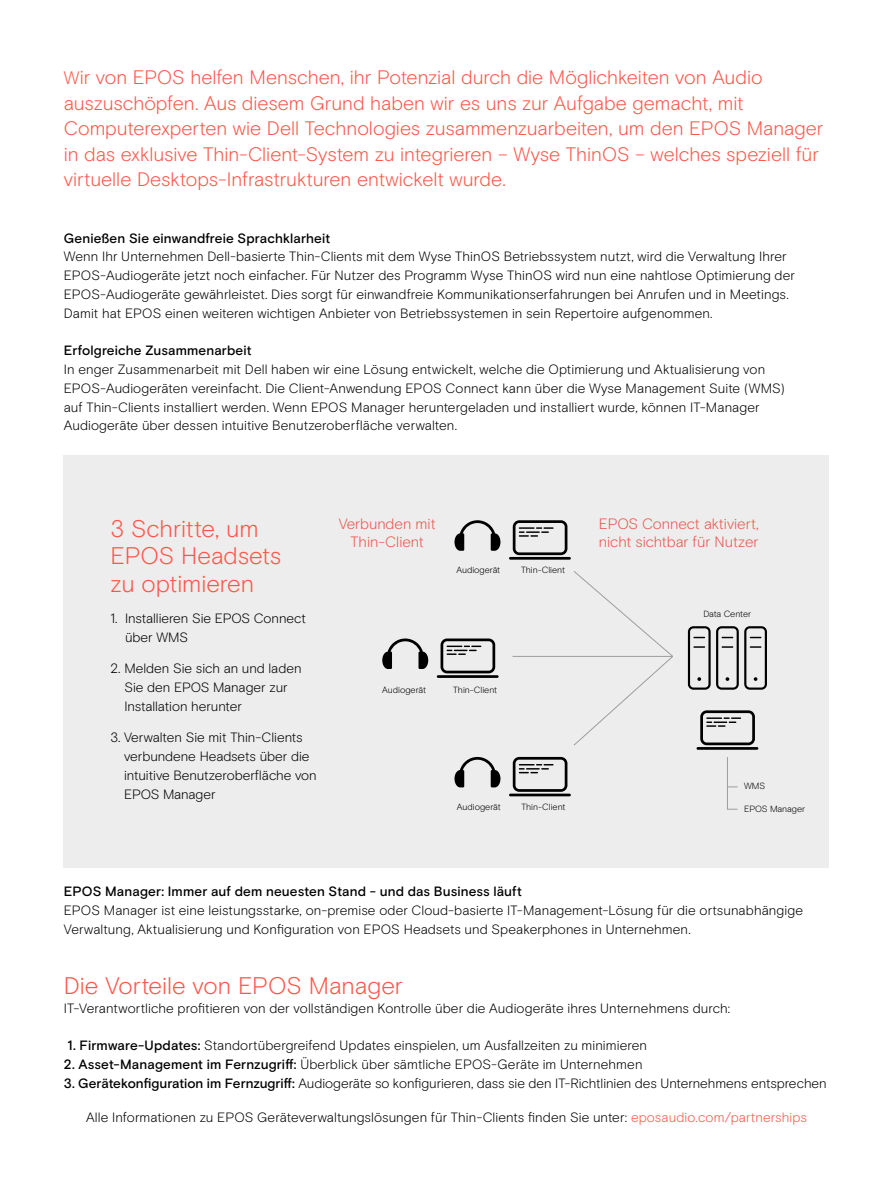
<style>
.page{position:relative;width:893px;height:1187px;background:#fff}
.page>*{position:absolute;margin:0;border:0;box-sizing:border-box;transform-origin:0 0}
.t1{font:300 24px/27px "EPOS Basis";letter-spacing:-.005em;color:#ff5549}
.t2{font:300 19.5px/25.5px "EPOS Basis";letter-spacing:-.005em;color:#ff5549}
.t3{font:300 15px/18px "EPOS Basis";letter-spacing:-.005em;color:#ea564e;text-align:center}
.t4{font:300 13.5px/18.8px "EPOS Basis";letter-spacing:.005em;color:#000}
.t5{font:500 13.5px "EPOS Basis";letter-spacing:.01em;color:#000}
.t6{font:300 9px "EPOS Basis";color:#000}
.t7{font:300 9px "EPOS Basis";letter-spacing:-.02em;color:#000}
.s1{font-size:18px}
.s2{font-weight:500}
.s3{color:#ff5549}
</style>
<div class="page">
<div style="left:64px;top:455px;width:765px;height:412px;background:#ededed"></div>
<hr style="left:512px;top:656px;width:161px;height:1px;background:#9d9d9c">
<hr style="left:727px;top:757px;width:1px;height:52px;background:#9d9d9c">
<svg style="left:688px;top:626px;width:79px;height:63px"></svg>
<svg style="left:382px;top:638px;width:46px;height:31px"></svg>
<svg style="left:441px;top:638px;width:54px;height:35px"></svg>
<hr style="left:437px;top:675px;width:62px;height:3px;background:#000">
<svg style="left:454px;top:520px;width:46px;height:30px"></svg>
<svg style="left:513px;top:520px;width:54px;height:35px"></svg>
<hr style="left:509px;top:557px;width:62px;height:2px;background:#000">
<svg style="left:454px;top:757px;width:46px;height:30px"></svg>
<svg style="left:513px;top:756px;width:54px;height:35px"></svg>
<hr style="left:509px;top:793px;width:62px;height:3px;background:#000">
<svg style="left:700px;top:710px;width:55px;height:35px"></svg>
<hr style="left:696px;top:747px;width:62px;height:2px;background:#000">
<svg style="left:574px;top:571px;width:99px;height:175px"></svg>
<p class="t2" style="left:64px;top:65px;width:761px"><span class="s1">W</span>ir von EPOS helfen Menschen, ihr Potenzial durch die Möglichkeiten von Audio auszuschöpfen. Aus diesem Grund haben wir es uns zur Aufgabe gemacht, mit Computerexperten wie Dell Technologies zusammenzuarbeiten, um den EPOS Manager in das exklusive Thin-Client-System zu integrieren – Wyse ThinOS – welches speziell für virtuelle Desktops-Infrastrukturen entwickelt wurde.</p>
<p class="t5" style="left:64px;top:230px;width:268px">Genießen Sie einwandfreie Sprachklarheit</p>
<p class="t4" style="left:64px;top:247px;width:733px">Wenn Ihr Unternehmen Dell-basierte Thin-Clients mit dem Wyse ThinOS Betriebssystem nutzt, wird die Verwaltung Ihrer EPOS-Audiogeräte jetzt noch einfacher. Für Nutzer des Programm Wyse ThinOS wird nun eine nahtlose Optimierung der EPOS-Audiogeräte gewährleistet. Dies sorgt für einwandfreie Kommunikationserfahrungen bei Anrufen und in Meetings.<br>Damit hat EPOS einen weiteren wichtigen Anbieter von Betriebssystemen in sein Repertoire aufgenommen.</p>
<p class="t5" style="left:64px;top:342px;width:189px">Erfolgreiche Zusammenarbeit</p>
<p class="t4" style="left:64px;top:360px;width:723px">In enger Zusammenarbeit mit Dell haben wir eine Lösung entwickelt, welche die Optimierung und Aktualisierung von EPOS-Audiogeräten vereinfacht. Die Client-Anwendung EPOS Connect kann über die Wyse Management Suite (WMS) auf Thin-Clients installiert werden. Wenn EPOS Manager heruntergeladen und installiert wurde, können IT-Manager Audiogeräte über dessen intuitive Benutzeroberfläche verwalten.</p>
<h1 class="t1" style="left:111px;top:516px;width:172px">3 Schritte, um<br>EPOS Headsets zu optimieren</h1>
<p class="t4" style="left:125px;top:609px;width:182px;text-indent:-14px">1. Installieren Sie EPOS Connect über WMS</p>
<p class="t4" style="left:124px;top:659px;width:179px;text-indent:-14px">2. Melden Sie sich an und laden<br>Sie den EPOS Manager zur<br>Installation herunter</p>
<p class="t4" style="left:124px;top:728px;width:194px;text-indent:-14px">3. Verwalten Sie mit Thin-Clients verbundene Headsets über die intuitive Benutzeroberfläche von<br>EPOS Manager</p>
<p class="t3" style="left:339px;top:514px;width:98px">Verbunden mit<br>Thin-Client</p>
<p class="t3" style="left:599px;top:514px;width:161px;text-align:left">EPOS Connect aktiviert, nicht sichtbar für Nutzer</p>
<p class="t6" style="left:456px;top:564px;width:45px">Audiogerät</p>
<p class="t6" style="left:521px;top:564px;width:45px">Thin-Client</p>
<p class="t7" style="left:703px;top:608px;width:49px">Data Center</p>
<p class="t6" style="left:382px;top:684px;width:45px">Audiogerät</p>
<p class="t6" style="left:453px;top:684px;width:45px">Thin-Client</p>
<p class="t6" style="left:457px;top:801px;width:45px">Audiogerät</p>
<p class="t6" style="left:521px;top:801px;width:45px">Thin-Client</p>
<p class="t6" style="left:744px;top:780px;width:23px">WMS</p>
<p class="t6" style="left:744px;top:803px;width:63px">EPOS Manager</p>
<p class="t5" style="left:64px;top:883px;width:460px">EPOS Manager: Immer auf dem neuesten Stand - und das Business läuft</p>
<p class="t4" style="left:64px;top:901px;width:741px">EPOS Manager ist eine leistungsstarke, on-premise oder Cloud-basierte IT-Management-Lösung für die ortsunabhängige<br>Verwaltung, Aktualisierung und Konfiguration von EPOS Headsets und Speakerphones in Unternehmen.</p>
<h1 class="t1" style="left:64px;top:972px;width:341px">Die Vorteile von EPOS Manager</h1>
<p class="t4" style="left:64px;top:998px;width:668px">IT-Verantwortliche profitieren von der vollständigen Kontrolle über die Audiogeräte ihres Unternehmens durch:</p>
<p class="t4" style="left:68px;top:1036px;width:581px"><span class="s2">1. Firmware-Updates:</span> Standortübergreifend Updates einspielen, um Ausfallzeiten zu minimieren</p>
<p class="t4" style="left:64px;top:1054px;width:580px"><span class="s2">2. Asset-Management im Fernzugriff:</span> Überblick über sämtliche EPOS-Geräte im Unternehmen</p>
<p class="t4" style="left:64px;top:1073px;width:764px"><span class="s2">3. Gerätekonfiguration im Fernzugriff:</span> Audiogeräte so konfigurieren, dass sie den IT-Richtlinien des Unternehmens entsprechen</p>
<p class="t4" style="left:86px;top:1107px;width:722px">Alle Informationen zu EPOS Geräteverwaltungslösungen für Thin-Clients finden Sie unter: <span class="s3">eposaudio.com/partnerships</span></p>
</div>
